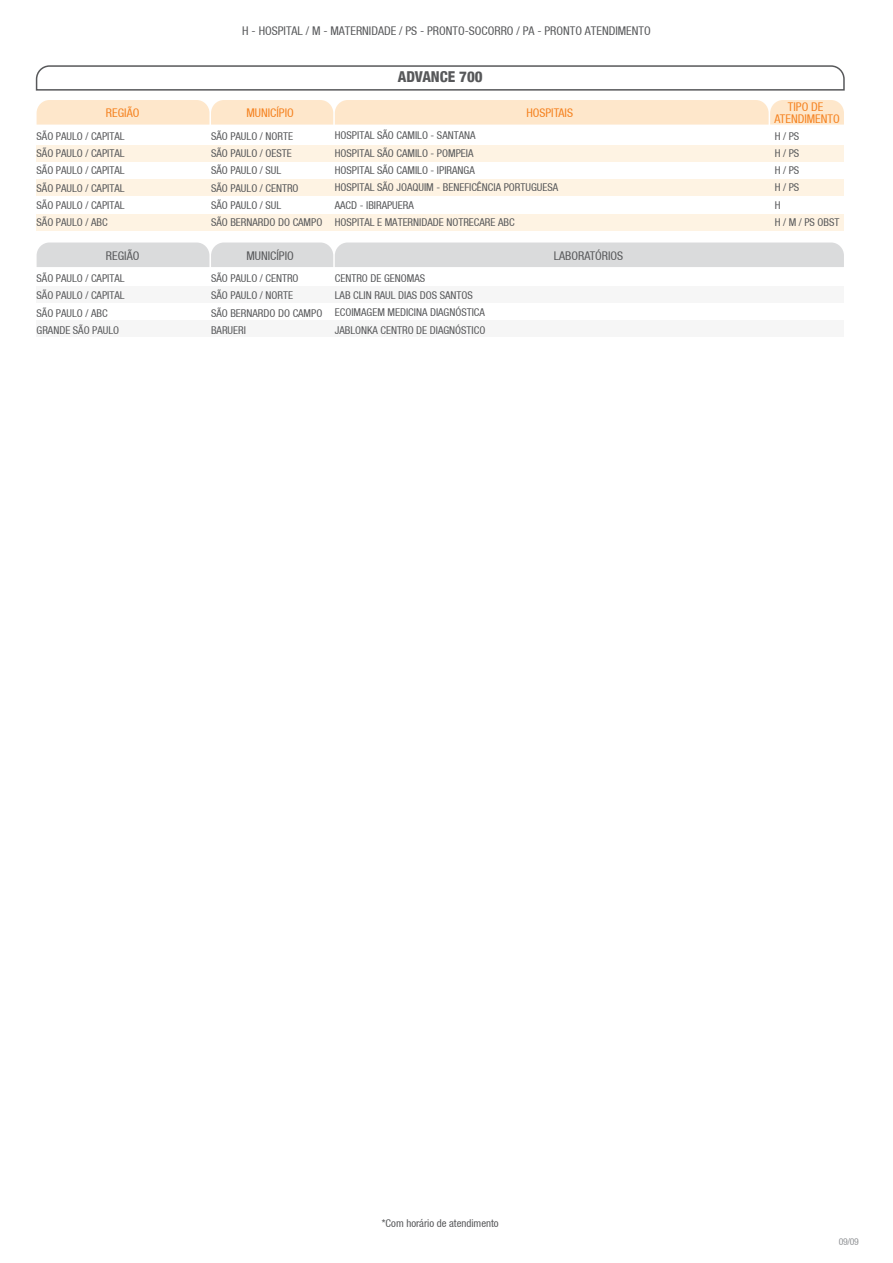
<style>
.page{position:relative;width:893px;height:1263px;background:#fff}
.page>*{position:absolute;margin:0;border:0;box-sizing:border-box;transform-origin:0 0}
.t1{font:800 condensed 15px "Helvetica 87";color:#57585a}
.t2{font:condensed 12px "Helvetica 57";color:#57585a}
.t3{font:condensed 12px/12px "Helvetica 57";color:#f58220;text-align:center}
.t4{font:condensed 10.8px/17.2px "Helvetica 57";color:#57585a}
.t5{font:condensed 9.75px "Helvetica 57";color:#939598}
</style>
<div class="page">
<svg style="left:35px;top:65px;width:810px;height:26px"></svg>
<div style="left:37px;top:145px;width:807px;height:17px;background:#fef3e3"></div>
<div style="left:37px;top:179px;width:807px;height:17px;background:#fef3e3"></div>
<div style="left:37px;top:214px;width:807px;height:17px;background:#fef3e3"></div>
<div style="left:37px;top:100px;width:807px;height:25px;background:#fee7cb"></div>
<div style="left:37px;top:287px;width:807px;height:16px;background:#f6f6f6"></div>
<div style="left:37px;top:320px;width:807px;height:17px;background:#f6f6f6"></div>
<div style="left:37px;top:242px;width:807px;height:25px;background:#dadbdc"></div>
<p class="t2" style="left:242px;top:24px;width:410px">H - HOSPITAL / M - MATERNIDADE / PS - PRONTO-SOCORRO / PA - PRONTO ATENDIMENTO</p>
<h1 class="t1" style="left:398px;top:67px;width:86px">ADVANCE 700</h1>
<p class="t3" style="left:526px;top:107px;width:48px">HOSPITAIS</p>
<p class="t3" style="left:774px;top:100px;width:67px">TIPO DE<br>ATENDIMENTO</p>
<p class="t3" style="left:106px;top:107px;width:35px">REGIÃO</p>
<p class="t3" style="left:246px;top:107px;width:49px">MUNICÍPIO</p>
<p class="t4" style="left:37px;top:127px;width:89px;text-align:justify">SÃO PAULO / CAPITAL SÃO PAULO / CAPITAL SÃO PAULO / CAPITAL SÃO PAULO / CAPITAL SÃO PAULO / CAPITAL SÃO PAULO / ABC</p>
<p class="t4" style="left:211px;top:127px;width:113px">SÃO PAULO / NORTE<br>SÃO PAULO / OESTE<br>SÃO PAULO / SUL<br>SÃO PAULO / CENTRO<br>SÃO PAULO / SUL<br>SÃO BERNARDO DO CAMPO</p>
<p class="t4" style="left:335px;top:127px;width:225px">HOSPITAL SÃO CAMILO - SANTANA<br>HOSPITAL SÃO CAMILO - POMPEIA<br>HOSPITAL SÃO CAMILO - IPIRANGA<br>HOSPITAL SÃO JOAQUIM - BENEFICÊNCIA PORTUGUESA<br>AACD - IBIRAPUERA<br>HOSPITAL E MATERNIDADE NOTRECARE ABC</p>
<p class="t4" style="left:775px;top:127px;width:66px">H / PS<br>H / PS<br>H / PS<br>H / PS<br>H<br>H / M / PS OBST</p>
<p class="t2" style="left:106px;top:249px;width:35px">REGIÃO</p>
<p class="t2" style="left:246px;top:249px;width:49px">MUNICÍPIO</p>
<p class="t2" style="left:554px;top:249px;width:71px">LABORATÓRIOS</p>
<p class="t4" style="left:37px;top:270px;width:89px">SÃO PAULO / CAPITAL<br>SÃO PAULO / CAPITAL<br>SÃO PAULO / ABC<br>GRANDE SÃO PAULO</p>
<p class="t4" style="left:211px;top:270px;width:113px">SÃO PAULO / CENTRO<br>SÃO PAULO / NORTE<br>SÃO BERNARDO DO CAMPO<br>BARUERI</p>
<p class="t4" style="left:335px;top:269px;width:152px">CENTRO DE GENOMAS<br>LAB CLIN RAUL DIAS DOS SANTOS<br>ECOIMAGEM MEDICINA DIAGNÓSTICA<br>JABLONKA CENTRO DE DIAGNÓSTICO</p>
<p class="t4" style="left:382px;top:1214px;width:118px">*Com horário de atendimento</p>
<p class="t5" style="left:839px;top:1235px;width:22px">09/09</p>
</div>
